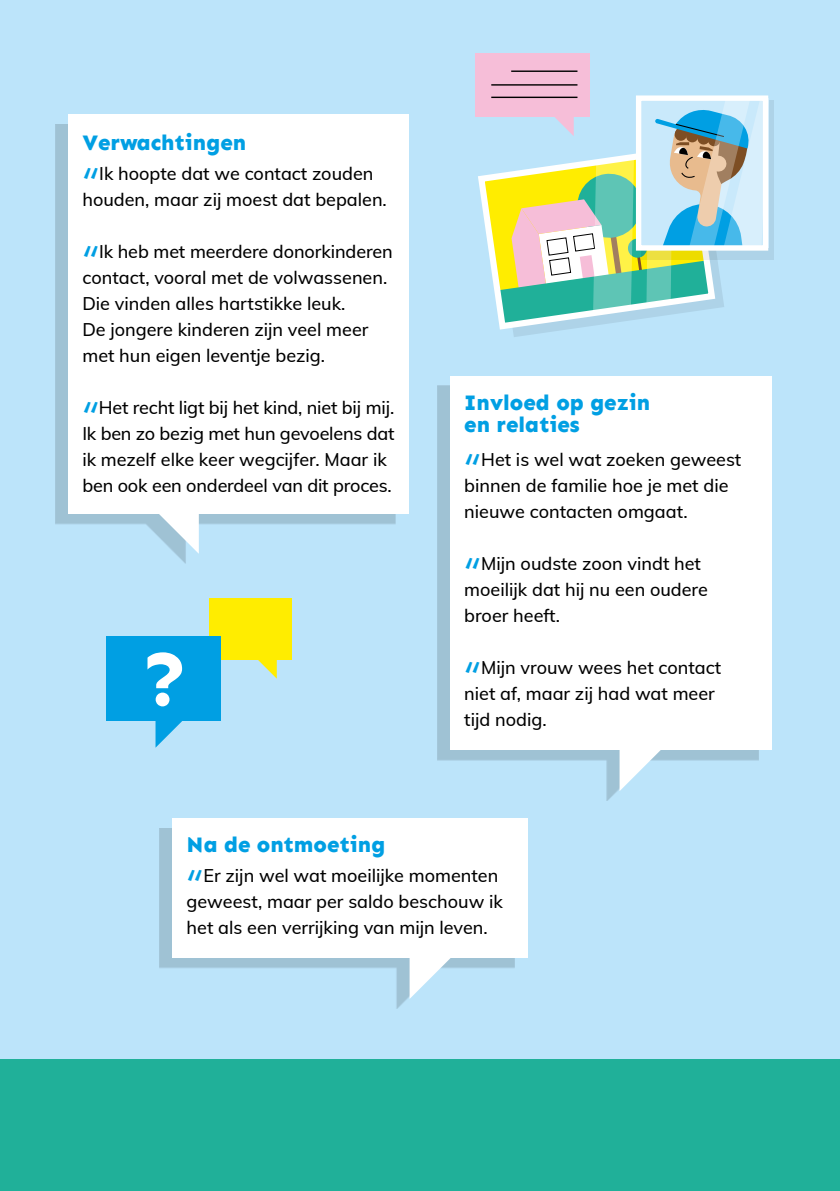
<style>
.page{position:relative;width:840px;height:1191px;background:#fff}
.page>*{position:absolute;margin:0;border:0;box-sizing:border-box;transform-origin:0 0}
.t1{font:40px "Sen";color:#009fe3}
.t2{font:800 22px/22px "Sen";color:#009fe3}
.t3{font:500 18px/26px "Muli";color:#000}
</style>
<div class="page">
<div style="left:0;top:0;width:839px;height:1059px;background:#bce4fa"></div>
<div style="left:209px;top:598px;width:83px;height:61px;background:#ffed00"></div>
<svg style="left:247px;top:659px;width:29px;height:19px"></svg>
<div style="left:0;top:1059px;width:839px;height:132px;background:#20b099"></div>
<div style="left:437px;top:385px;width:321px;height:415px;background:#000;opacity:.15"></div>
<div style="left:450px;top:376px;width:321px;height:374px;background:#fff"></div>
<svg style="left:619px;top:750px;width:43px;height:41px"></svg>
<div style="left:159px;top:827px;width:355px;height:181px;background:#000;opacity:.15"></div>
<div style="left:172px;top:818px;width:355px;height:139px;background:#fff"></div>
<svg style="left:409px;top:957px;width:43px;height:42px"></svg>
<div style="left:55px;top:124px;width:340px;height:439px;background:#000;opacity:.15"></div>
<div style="left:68px;top:114px;width:340px;height:400px;background:#fff"></div>
<svg style="left:156px;top:514px;width:43px;height:40px"></svg>
<div style="left:106px;top:636px;width:115px;height:85px;background:#009fe3"></div>
<svg style="left:147px;top:652px;width:36px;height:95px"></svg>
<svg style="left:478px;top:173px;width:110px;height:160px"></svg>
<svg style="left:768px;top:100px;width:4px;height:159px"></svg>
<div style="left:475px;top:53px;width:114px;height:63px;background:#f6bed8"></div>
<svg style="left:497px;top:97px;width:271px;height:229px"></svg>
<hr style="left:511px;top:70px;width:66px;height:2px;background:#000">
<hr style="left:491px;top:84px;width:86px;height:2px;background:#000">
<hr style="left:491px;top:97px;width:86px;height:1px;background:#000">
<p class="t2" style="left:82px;top:132px;width:165px">Verwachtingen</p>
<h1 class="t1" style="left:82px;top:159px;width:18px">“</h1>
<p class="t3" style="left:82px;top:160px;width:306px;text-align:center">Ik hoopte dat we contact zouden houden, maar zij moest dat bepalen.</p>
<h1 class="t1" style="left:82px;top:237px;width:18px">“</h1>
<p class="t3" style="left:82px;top:238px;width:312px;text-indent:17px">Ik heb met meerdere donorkinderen contact, vooral met de volwassenen.<br>Die vinden alles hartstikke leuk.<br>De jongere kinderen zijn veel meer met hun eigen leventje bezig.</p>
<h1 class="t1" style="left:82px;top:393px;width:18px">“</h1>
<p class="t3" style="left:82px;top:394px;width:313px;text-indent:16px">Het recht ligt bij het kind, niet bij mij.<br>Ik ben zo bezig met hun gevoelens dat ik mezelf elke keer wegcijfer. Maar ik ben ook een onderdeel van dit proces.</p>
<p class="t2" style="left:464px;top:392px;width:187px">Invloed op gezin en relaties</p>
<h1 class="t1" style="left:464px;top:445px;width:18px">“</h1>
<p class="t3" style="left:464px;top:446px;width:278px;text-indent:17px">Het is wel wat zoeken geweest binnen de familie hoe je met die nieuwe contacten omgaat.</p>
<h1 class="t1" style="left:464px;top:549px;width:18px">“</h1>
<p class="t3" style="left:464px;top:550px;width:245px;text-indent:17px">Mijn oudste zoon vindt het moeilijk dat hij nu een oudere broer heeft.</p>
<h1 class="t1" style="left:464px;top:653px;width:18px">“</h1>
<p class="t3" style="left:464px;top:654px;width:258px;text-indent:17px">Mijn vrouw wees het contact niet af, maar zij had wat meer tijd nodig.</p>
<p class="t2" style="left:186px;top:834px;width:200px">Na de ontmoeting</p>
<h1 class="t1" style="left:186px;top:861px;width:18px">“</h1>
<p class="t3" style="left:186px;top:862px;width:317px;text-indent:17px">Er zijn wel wat moeilijke momenten geweest, maar per saldo beschouw ik het als een verrijking van mijn leven.</p>
</div>
